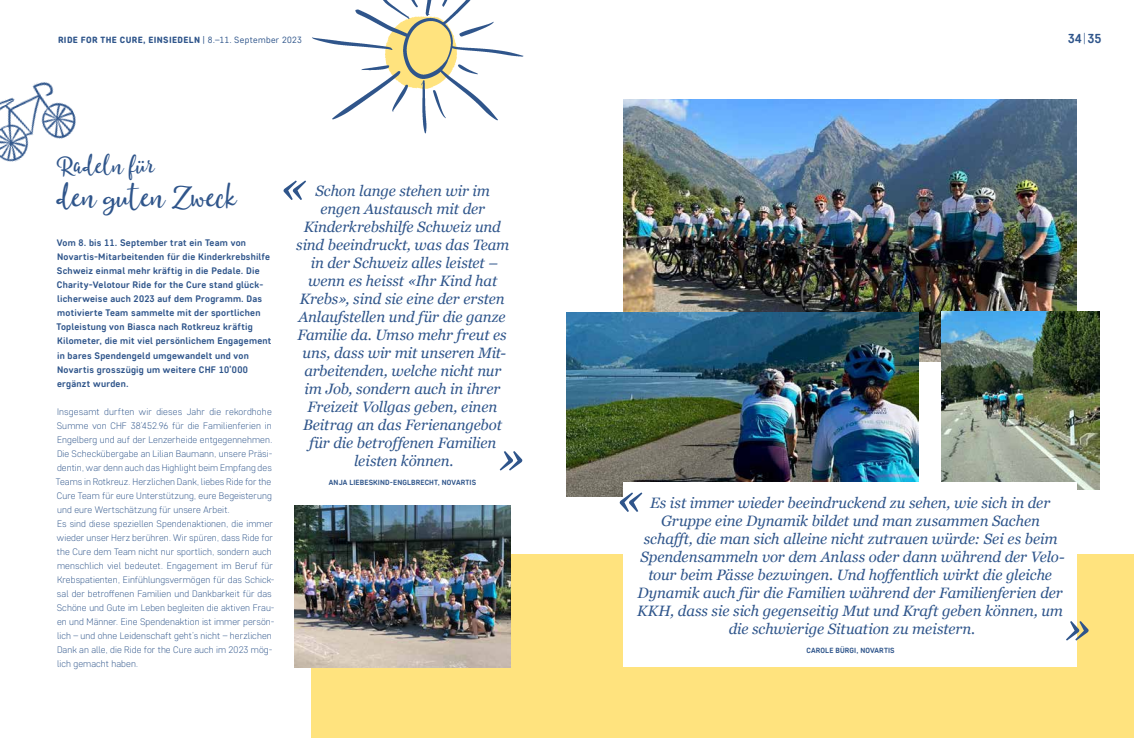
<style>
.page{position:relative;width:1134px;height:738px;background:#fff}
.page>*{position:absolute;margin:0;border:0;box-sizing:border-box;transform-origin:0 0}
.t1{font:35px "Moments";color:#2f558b}
.t2{font:28px "Moments";color:#2f558b}
.t3{font:italic 15px/18px "Georgia";letter-spacing:-.01em;color:#2f558b;text-align:center}
.t4{font:700 13px "Core Sans DS55";color:#2f558b}
.t5{font:300 9.5px/14px "Core Sans DS25";letter-spacing:.01em;color:#2f558b}
.t6{font:700 9.5px/14px "Core Sans DS55";letter-spacing:.025em;color:#2f558b}
.t7{font:800 9px "Core Sans DS65";letter-spacing:.04em;color:#2f558b}
.t8{font:700 7.5px "Core Sans DS55";letter-spacing:.015em;color:#2f558b}
.s1{font-family:"Core Sans DS35";font-weight:400}
.s2{font-family:"Core Sans DS25";font-weight:300}
</style>
<div class="page">
<div style="left:312px;top:554px;width:822px;height:183px;background:#ffe37e"></div>
<img style="left:624px;top:99px;width:452px;height:262px">
<img style="left:567px;top:312px;width:351px;height:184px">
<img style="left:941px;top:311px;width:159px;height:178px">
<img style="left:0;top:82px;width:76px;height:80px">
<div style="left:624px;top:481px;width:453px;height:185px;background:#fff"></div>
<img style="left:295px;top:505px;width:215px;height:161px">
<svg style="left:620px;top:492px;width:22px;height:19px"></svg>
<svg style="left:283px;top:180px;width:23px;height:20px"></svg>
<svg style="left:1066px;top:621px;width:22px;height:19px"></svg>
<svg style="left:500px;top:451px;width:22px;height:19px"></svg>
<img style="left:312px;top:0;width:212px;height:134px">
<p class="t7" style="left:58px;top:34px;width:245px">RIDE FOR THE CURE, EINSIEDELN <span class="s1">| 8.–11. September 2023</span></p>
<h3 class="t4" style="left:1068px;top:30px;width:35px">34 <span class="s2">|</span>35</h3>
<h2 class="t2" style="left:57px;top:148px;width:101px">Radeln für</h2>
<h1 class="t1" style="left:57px;top:175px;width:182px">den guten Zweck</h1>
<p class="t6" style="left:56px;top:235px;width:216px">Vom 8. bis 11. September trat ein Team von Novartis-Mitarbeitenden für die Kinderkrebshilfe Schweiz einmal mehr kräftig in die Pedale. Die Charity-Velotour Ride for the Cure stand glück&shy;licherweise auch 2023 auf dem Programm. Das motivierte Team sammelte mit der sportlichen Topleistung von Biasca nach Rotkreuz kräftig Kilometer, die mit viel persönlichem Engagement in bares Spendengeld umgewandelt und von Novartis grosszügig um weitere CHF 10’000 ergänzt wurden.</p>
<p class="t5" style="left:56px;top:403px;width:220px">Insgesamt durften wir dieses Jahr die rekordhohe Summe von CHF 38’452.96 für die Familienferien in Engelberg und auf der Lenzerheide entgegennehmen.<br>Die Scheckübergabe an Lilian Baumann, unsere Präsi&shy;dentin, war denn auch das Highlight beim Empfang des Teams in Rotkreuz. Herzlichen Dank, liebes Ride for the Cure Team für eure Unterstützung, eure Begeisterung und eure Wertschätzung für unsere Arbeit.<br>Es sind diese speziellen Spendenaktionen, die immer wieder unser Herz berühren. Wir spüren, dass Ride for the Cure dem Team nicht nur sportlich, sondern auch menschlich viel bedeutet. Engagement im Beruf für Krebspatienten, Einfühlungsvermögen für das Schick&shy;sal der betroffenen Familien und Dankbarkeit für das Schöne und Gute im Leben begleiten die aktiven Frau&shy;en und Männer. Eine Spendenaktion ist immer persön&shy;lich – und ohne Leidenschaft geht’s nicht – herzlichen Dank an alle, die Ride for the Cure auch im 2023 mög&shy;lich gemacht haben.</p>
<p class="t3" style="left:296px;top:181px;width:215px">Schon lange stehen wir im engen Austausch mit der<br>Kinderkrebshilfe Schweiz und sind beeindruckt, was das Team in der Schweiz alles leistet – wenn es heisst «Ihr Kind hat<br>Krebs», sind sie eine der ersten<br>Anlaufstellen und für die ganze<br>Familie da. Umso mehr freut es uns, dass wir mit unseren Mit&shy;arbeitenden, welche nicht nur im Job, sondern auch in ihrer<br>Freizeit Vollgas geben, einen<br>Beitrag an das Ferienangebot für die betroffenen Familien leisten können.</p>
<p class="t8" style="left:329px;top:477px;width:149px">ANJA LIEBESKIND-ENGLBRECHT, NOVARTIS</p>
<p class="t3" style="left:637px;top:492px;width:429px">Es ist immer wieder beeindruckend zu sehen, wie sich in der Gruppe eine Dynamik bildet und man zusammen Sachen schafft, die man sich alleine nicht zutrauen würde: Sei es beim Spendensammeln vor dem Anlass oder dann während der Velo&shy;tour beim Pässe bezwingen. Und hoffentlich wirkt die gleiche Dynamik auch für die Familien während der Familienferien der KKH, dass sie sich gegenseitig Mut und Kraft geben können, um die schwierige Situation zu meistern.</p>
<p class="t8" style="left:806px;top:644px;width:90px">CAROLE BÜRGI, NOVARTIS</p>
</div>
